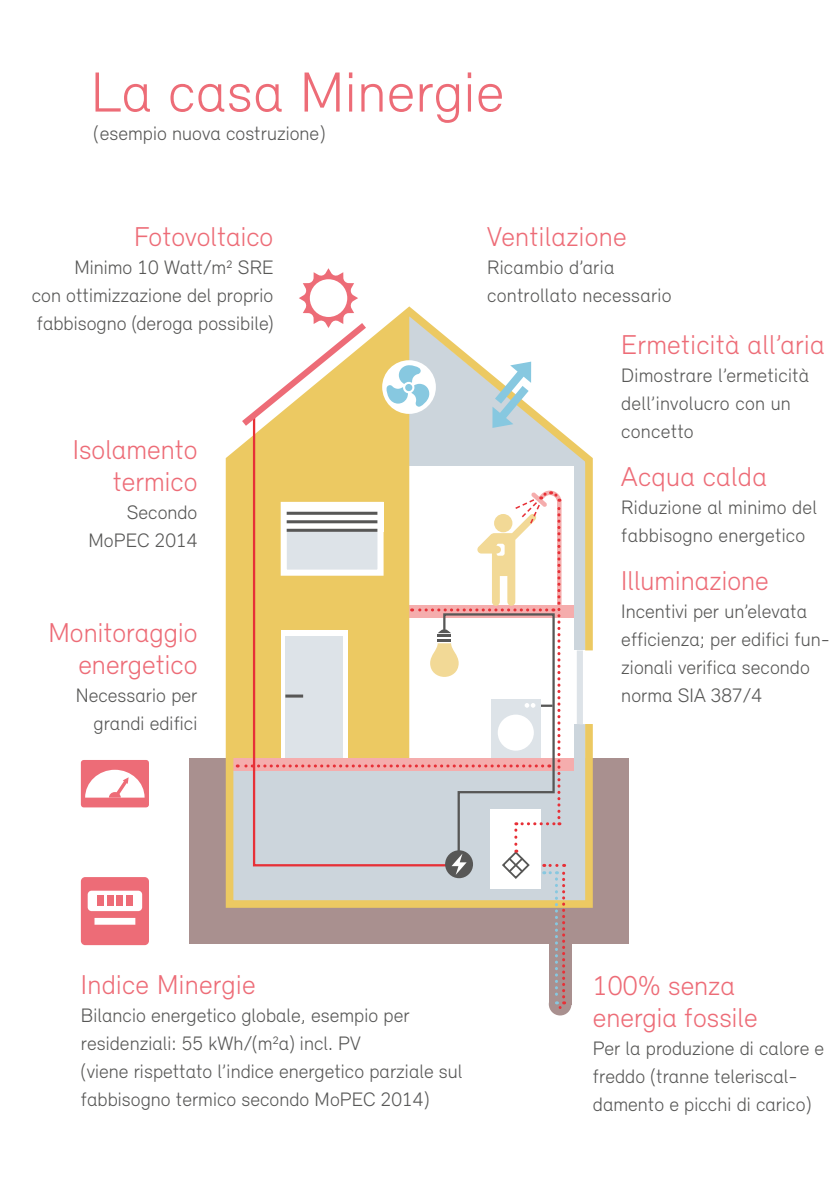
<style>
.page{position:relative;width:840px;height:1191px;background:#fff}
.page>*{position:absolute;margin:0;border:0;box-sizing:border-box;transform-origin:0 0}
.t1{font:300 58px "Relevant";letter-spacing:.01em;color:#ed6c77}
.t2{font:300 28px/32px "Relevant";color:#ed6c77;text-align:right}
.t3{font:300 20px/28px "Relevant";color:#575756}
</style>
<div class="page">
<div style="left:189px;top:758px;width:439px;height:186px;background:#a9908f"></div>
<div style="left:548px;top:992px;width:23px;height:23px;background:#a9908f;border-radius:50%"></div>
<div style="left:548px;top:926px;width:23px;height:78px;background:#a9908f"></div>
<svg style="left:225px;top:306px;width:368px;height:602px"></svg>
<svg style="left:486px;top:361px;width:50px;height:67px"></svg>
<svg style="left:252px;top:413px;width:199px;height:77px;background:#e7cd82"></svg>
<svg style="left:235px;top:268px;width:137px;height:164px"></svg>
<svg style="left:237px;top:490px;width:333px;height:519px"></svg>
<div style="left:81px;top:760px;width:68px;height:47px;background:#ed6c77"></div>
<svg style="left:85px;top:769px;width:59px;height:30px"></svg>
<svg style="left:81px;top:877px;width:68px;height:68px"></svg>
<div style="left:116px;top:895px;width:7px;height:11px;background:#ed6c77"></div>
<div style="left:126px;top:895px;width:6px;height:11px;background:#ed6c77"></div>
<div style="left:107px;top:895px;width:6px;height:11px;background:#ed6c77"></div>
<div style="left:97px;top:895px;width:7px;height:11px;background:#ed6c77"></div>
<h1 class="t1" style="left:91px;top:57px;width:414px">La casa Minergie</h1>
<p class="t3" style="left:94px;top:118px;width:233px">(esempio nuova costruzione)</p>
<h2 class="t2" style="left:134px;top:220px;width:141px">Fotovoltaico</h2>
<p class="t3" style="left:32px;top:253px;width:243px;text-align:justify;text-indent:42px">Minimo 10 Watt/m2 SRE con ottimizzazione del proprio fabbisogno (deroga possibile)</p>
<h2 class="t2" style="left:73px;top:433px;width:126px">Isolamento termico</h2>
<p class="t3" style="left:88px;top:497px;width:110px;text-align:right">Secondo<br>MoPEC 2014</p>
<h2 class="t2" style="left:48px;top:616px;width:150px">Monitoraggio energetico</h2>
<p class="t3" style="left:76px;top:681px;width:123px;text-align:right">Necessario per grandi edifici</p>
<h2 class="t2" style="left:487px;top:220px;width:141px">Ventilazione</h2>
<p class="t3" style="left:487px;top:253px;width:186px">Ricambio d’aria controllato necessario</p>
<h2 class="t2" style="left:621px;top:328px;width:205px">Ermeticità all’aria</h2>
<p class="t3" style="left:621px;top:361px;width:189px">Dimostrare l’ermeticità dell’involucro con un concetto</p>
<h2 class="t2" style="left:621px;top:460px;width:147px">Acqua calda</h2>
<p class="t3" style="left:621px;top:493px;width:197px">Riduzione al minimo del fabbisogno energetico</p>
<h2 class="t2" style="left:621px;top:564px;width:149px">Illuminazione</h2>
<p class="t3" style="left:621px;top:597px;width:210px">Incentivi per un’elevata efficienza; per edifici fun&shy;zionali verifica secondo norma SIA 387/4</p>
<h2 class="t2" style="left:81px;top:967px;width:176px">Indice Minergie</h2>
<p class="t3" style="left:81px;top:1000px;width:383px">Bilancio energetico globale, esempio per residenziali: 55 kWh/(m2a) incl. PV<br>(viene rispettato l’indice energetico parziale sul fabbisogno termico secondo MoPEC 2014)</p>
<h2 class="t2" style="left:592px;top:969px;width:166px;text-align:left">100% senza energia fossile</h2>
<p class="t3" style="left:592px;top:1034px;width:233px">Per la produzione di calore e freddo (tranne teleriscal&shy;damento e picchi di carico)</p>
</div>
